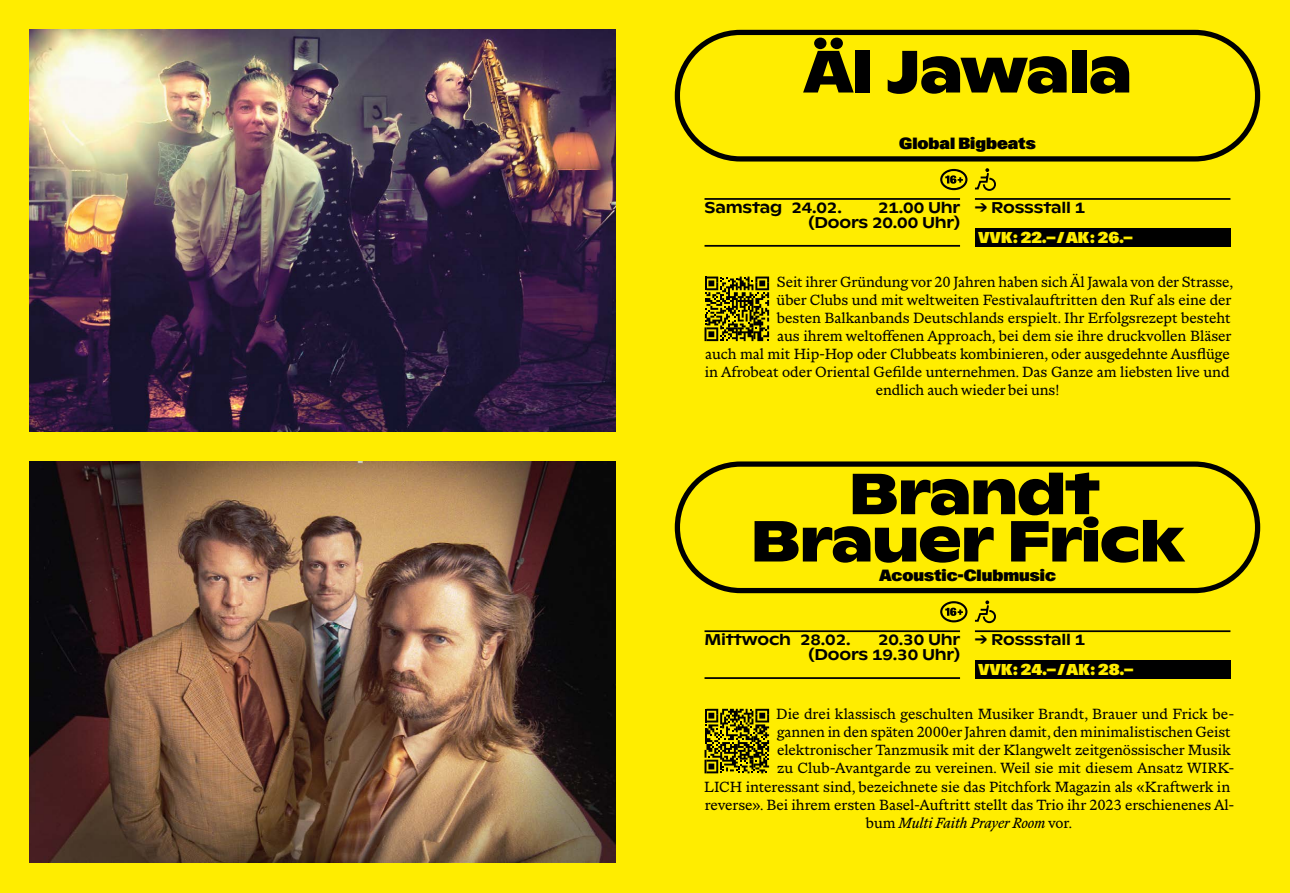
<style>
.page{position:relative;width:1290px;height:893px;background:#ffed00}
.page>*{position:absolute;margin:0;border:0;box-sizing:border-box;transform-origin:0 0}
.t1{font:700 59.5px "ABC Ginto Nord";letter-spacing:-.02em;color:#000}
.t2{font:700 57.75px/47.2px "ABC Ginto Nord";letter-spacing:-.02em;color:#000;text-align:center}
.t3{font:16.28px "ABC Gravity Variable";color:#000}
.t4{font:15.75px "ABC Marist";letter-spacing:-.005em;color:#000}
.t5{font:15.75px "ABC Gravity";color:#ffed00}
.t6{font:italic 15.75px "ABC Marist";letter-spacing:-.005em;color:#000}
.t7{font:500 15.58px/14.9px "ABC Ginto Nord";letter-spacing:-.01em;color:#000;text-align:right}
.s1{font-style:normal}
</style>
<div class="page">
<img style="left:30px;top:30px;width:585px;height:402px">
<img style="left:30px;top:461px;width:585px;height:402px">
<hr style="left:704px;top:677px;width:256px;height:2px;background:#000">
<hr style="left:704px;top:630px;width:256px;height:2px;background:#000">
<hr style="left:704px;top:245px;width:256px;height:2px;background:#000">
<hr style="left:704px;top:198px;width:256px;height:2px;background:#000">
<hr style="left:975px;top:630px;width:255px;height:2px;background:#000">
<div style="left:975px;top:660px;width:255px;height:19px;background:#000"></div>
<hr style="left:975px;top:198px;width:255px;height:2px;background:#000">
<div style="left:975px;top:228px;width:255px;height:19px;background:#000"></div>
<div style="left:675px;top:30px;width:585px;height:132px;border:5px solid #000;border-radius:63px"></div>
<div style="left:675px;top:461px;width:585px;height:132px;border:5px solid #000;border-radius:63px"></div>
<svg style="left:940px;top:601px;width:27px;height:21px"></svg>
<svg style="left:974px;top:600px;width:22px;height:24px"></svg>
<svg style="left:940px;top:169px;width:27px;height:21px"></svg>
<svg style="left:974px;top:168px;width:22px;height:23px"></svg>
<svg style="left:704px;top:277px;width:65px;height:64px"></svg>
<svg style="left:704px;top:709px;width:65px;height:64px"></svg>
<h1 class="t1" style="left:803px;top:34px;width:330px">Äl Jawala</h1>
<p class="t3" style="left:899px;top:134px;width:138px">Global Bigbeats</p>
<p class="t7" style="left:808px;top:200px;width:154px">21.00 Uhr<br>(Doors 20.00 Uhr)</p>
<p class="t7" style="left:704px;top:200px;width:139px">Samstag 24.02.</p>
<p class="t7" style="left:975px;top:200px;width:112px">→ Rossstall 1</p>
<p class="t5" style="left:978px;top:228px;width:157px">VVK: 22.— / AK: 26.—</p>
<p class="t4" style="left:777px;top:273px;width:458px">Seit ihrer Gründung vor 20 Jahren haben sich Äl Jawala von der Strasse,</p>
<p class="t4" style="left:776px;top:291px;width:456px">über Clubs und mit weltweiten Festivalauftritten den Ruf als eine der</p>
<p class="t4" style="left:777px;top:309px;width:455px">besten Balkanbands Deutschlands erspielt. Ihr Erfolgsrezept besteht</p>
<p class="t4" style="left:777px;top:327px;width:456px">aus ihrem weltoffenen Approach, bei dem sie ihre druckvollen Bläser</p>
<p class="t4" style="left:705px;top:345px;width:526px">auch mal mit Hip-Hop oder Clubbeats kombinieren, oder ausgedehnte Ausflüge</p>
<p class="t4" style="left:705px;top:363px;width:526px">in Afrobeat oder Oriental Gefilde unternehmen. Das Ganze am liebsten live und</p>
<p class="t4" style="left:876px;top:381px;width:185px">endlich auch wieder bei uns!</p>
<h2 class="t2" style="left:751px;top:469px;width:435px">Brandt<br>Brauer Frick</h2>
<p class="t3" style="left:879px;top:566px;width:178px">Acoustic-Clubmusic</p>
<p class="t7" style="left:704px;top:632px;width:148px">Mittwoch 28.02.</p>
<p class="t7" style="left:808px;top:632px;width:154px">20.30 Uhr<br>(Doors 19.30 Uhr)</p>
<p class="t7" style="left:975px;top:632px;width:112px">→ Rossstall 1</p>
<p class="t5" style="left:978px;top:660px;width:157px">VVK: 24.— / AK: 28.—</p>
<p class="t4" style="left:776px;top:705px;width:460px">Die drei klassisch geschulten Musiker Brandt, Brauer und Frick be-</p>
<p class="t4" style="left:777px;top:723px;width:455px">gannen in den späten 2000er Jahren damit, den minimalistischen Geist</p>
<p class="t4" style="left:777px;top:741px;width:455px">elektronischer Tanzmusik mit der Klangwelt zeitgenössischer Musik</p>
<p class="t4" style="left:777px;top:759px;width:459px">zu Club-Avantgarde zu vereinen. Weil sie mit diesem Ansatz WIRK-</p>
<p class="t4" style="left:704px;top:777px;width:527px">LICH interessant sind, bezeichnete sie das Pitchfork Magazin als «Kraftwerk in</p>
<p class="t4" style="left:705px;top:795px;width:531px">reverse». Bei ihrem ersten Basel-Auftritt stellt das Trio ihr 2023 erschienenes Al-</p>
<p class="t6" style="left:866px;top:814px;width:208px"><span class="s1">bum</span> Multi Faith Prayer Room <span class="s1">vor.</span></p>
</div>
